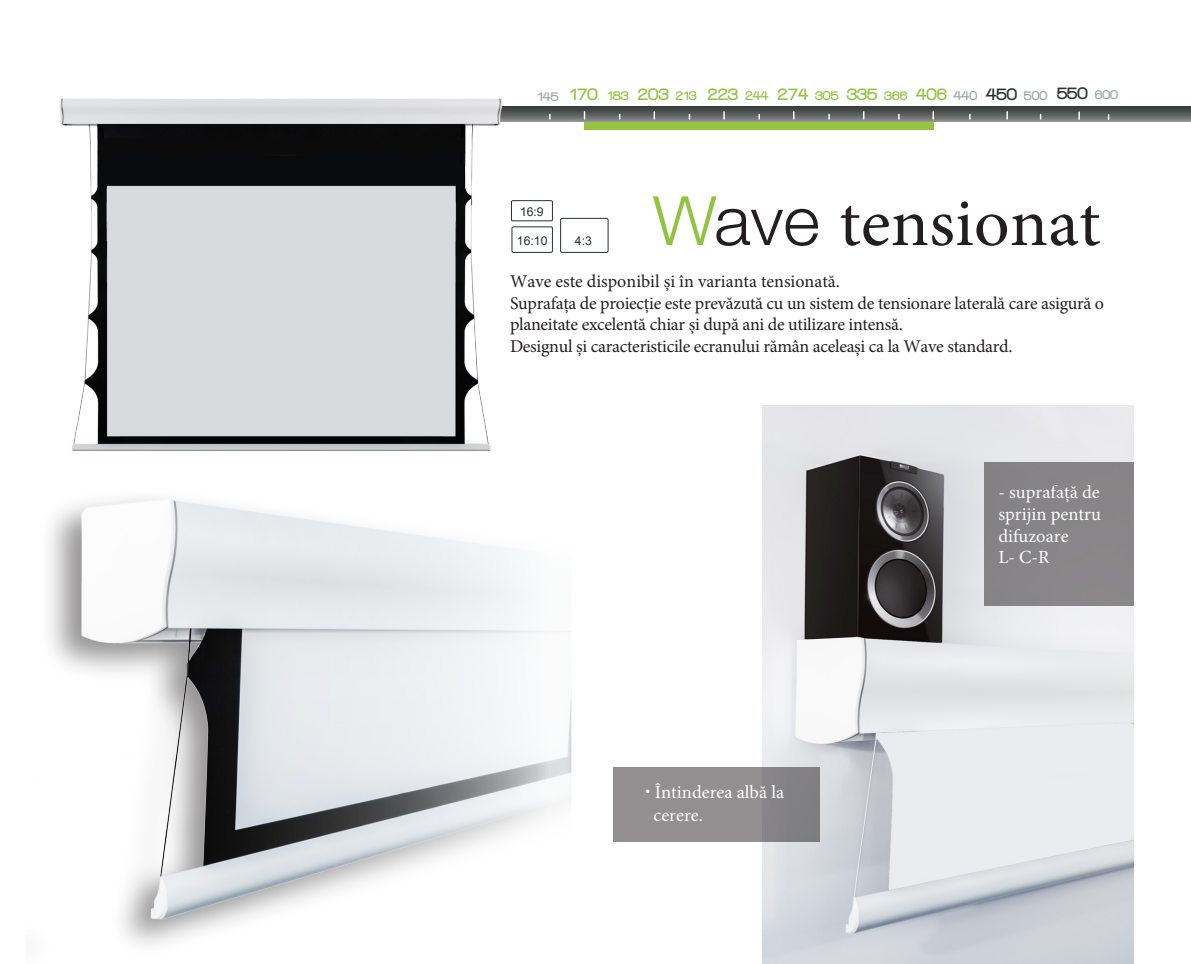
<style>
.page{position:relative;width:1191px;height:964px;background:#fff}
.page>*{position:absolute;margin:0;border:0;box-sizing:border-box;transform-origin:0 0}
.t1{font:68.2px "Minion Pro";color:#231f20}
.t2{font:18.6px/21.8px "Minion Pro";color:#fff}
.t3{font:18px/21.6px "Minion Pro";letter-spacing:-.015em;color:#231f20}
.t4{font:900 17.6px "Walkway";color:#92c442}
.t5{font:12.2px "Arial";color:#29322f}
.s1{font-size:13.4px;color:#9fa6ac}
.s2{font-size:13.4px}
.s3{color:#29322f}
.s4{font-family:"Helvetica Neue";font-weight:300;color:#92c442}
.s5{font-family:"Helvetica Neue";font-weight:300}
.s6{font-family:"Roboto";font-weight:100}
</style>
<div class="page">
<div style="left:585px;top:107px;width:349px;height:23px;background:#92c442"></div>
<svg style="left:514px;top:106px;width:677px;height:15px;background:#5b5f5d"></svg>
<svg style="left:723px;top:112px;width:2px;height:7px"></svg>
<svg style="left:1006px;top:112px;width:2px;height:7px"></svg>
<svg style="left:1078px;top:112px;width:2px;height:7px"></svg>
<img style="left:49px;top:498px;width:523px;height:436px">
<img style="left:762px;top:406px;width:372px;height:557px">
<div style="left:984px;top:462px;width:149px;height:143px;background:#878587"></div>
<div style="left:511px;top:200px;width:42px;height:21px;border:1px solid #29322f"></div>
<div style="left:511px;top:226px;width:42px;height:27px;border:1px solid #29322f"></div>
<div style="left:560px;top:218px;width:49px;height:35px;border:1px solid #29322f;border-radius:2px"></div>
<div style="left:613px;top:767px;width:207px;height:75px;background:linear-gradient(to right,#969493,#848285)"></div>
<img style="left:59px;top:98px;width:455px;height:353px">
<p class="t4" style="left:537px;top:85px;width:582px"><span class="s1">145</span> 170 <span class="s2">183</span> 203 <span class="s2">213</span> 223 <span class="s2">244</span> 274 <span class="s2">305</span> 335 <span class="s2">366</span> 406 <span class="s1">440</span> <span class="s3">450</span> <span class="s1">500</span> <span class="s3">550</span> <span class="s1">600</span></p>
<p class="t5" style="left:520px;top:204px;width:25px">16:9</p>
<p class="t5" style="left:517px;top:233px;width:32px">16:10</p>
<p class="t5" style="left:575px;top:233px;width:18px">4:3</p>
<h1 class="t1" style="left:653px;top:178px;width:449px"><span class="s4">W</span><span class="s5">ave</span> tensionat</h1>
<p class="t3" style="left:510px;top:271px;width:596px">Wave este disponibil și în varianta tensionată.<br>Suprafața de proiecție este prevăzută cu un sistem de tensionare laterală care asigură o planeitate excelentă chiar și după ani de utilizare intensă.<br>Designul și caracteristicile ecranului rămân aceleași ca la Wave standard.</p>
<p class="t2" style="left:654px;top:781px;width:132px;text-indent:-9px"><span class="s6">•</span> Întinderea albă la cerere.</p>
<p class="t2" style="left:998px;top:481px;width:104px">- suprafață de sprijin pentru difuzoare<br>L- C-R</p>
</div>
